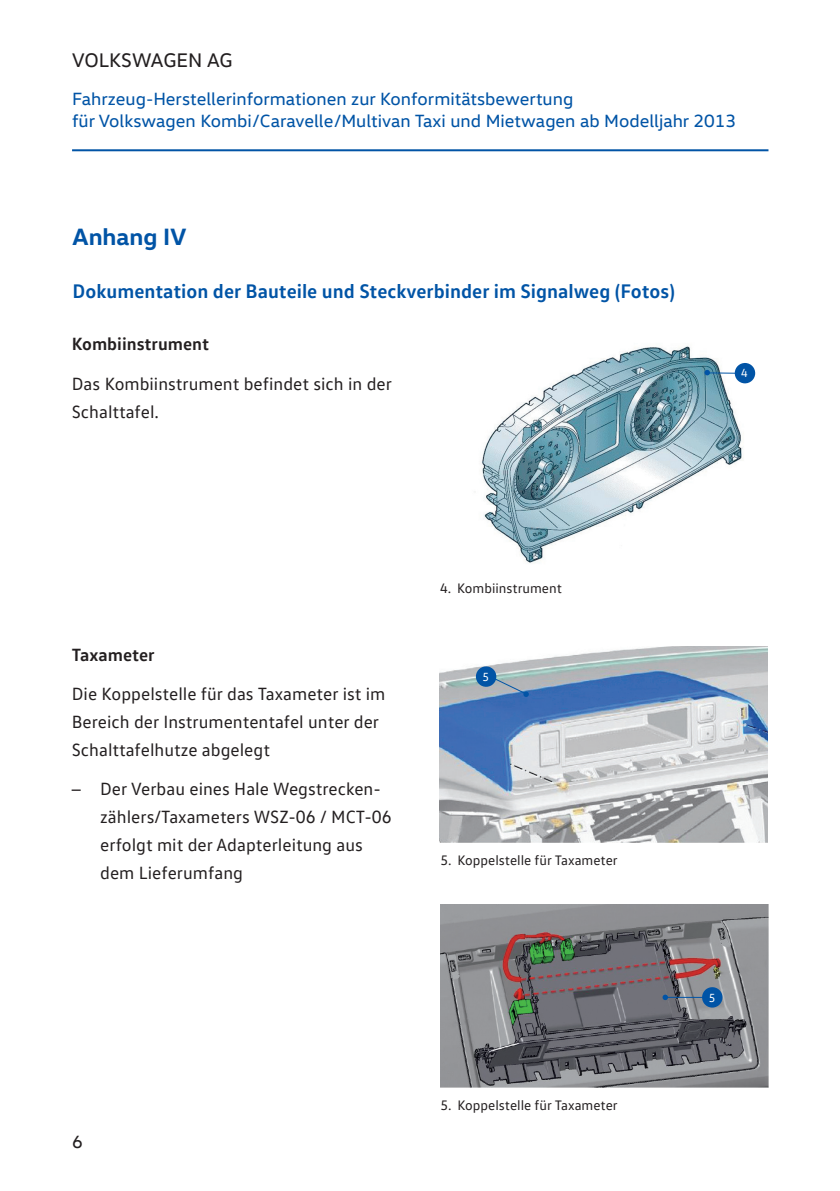
<style>
.page{position:relative;width:840px;height:1191px;background:#fff}
.page>*{position:absolute;margin:0;border:0;box-sizing:border-box;transform-origin:0 0}
.t1{font:700 24px "VW Head";color:#0154a6}
.t2{font:700 20px "VW Text";color:#0154a6}
.t3{font:20px "VW Head";color:#231f20}
.t4{font:18px/28px "VW Text";color:#231f20}
.t5{font:18px/21.6px "VW Head";color:#0154a6}
.t6{font:700 18px "VW Text";color:#231f20}
.t7{font:18px "VW Head";color:#231f20}
.t8{font:14px "VW Text";color:#231f20}
.t9{font:12px "VW Text";color:#fff}
.s1{font-family:"Univers"}
</style>
<div class="page">
<hr style="left:72px;top:149px;width:696px;height:2px;background:#0154a6">
<img style="left:481px;top:346px;width:275px;height:217px">
<div style="left:734px;top:363px;width:21px;height:21px;background:#0154a6;border-radius:50%"></div>
<svg style="left:704px;top:370px;width:5px;height:5px"></svg>
<hr style="left:707px;top:372px;width:37px;height:2px;background:#0154a6">
<img style="left:439px;top:646px;width:328px;height:196px">
<svg style="left:474px;top:665px;width:55px;height:32px"></svg>
<img style="left:440px;top:904px;width:328px;height:183px">
<svg style="left:661px;top:994px;width:7px;height:6px"></svg>
<hr style="left:665px;top:996px;width:40px;height:2px;background:#0154a6">
<svg style="left:700px;top:985px;width:23px;height:24px"></svg>
<p class="t3" style="left:72px;top:53px;width:162px">VOLKSWAGEN AG</p>
<p class="t5" style="left:72px;top:90px;width:665px">Fahrzeug-Herstellerinformationen zur Konformitätsbewertung<br>für Volkswagen Kombi /Caravelle /Multivan Taxi und Mietwagen ab Modelljahr 2013</p>
<h1 class="t1" style="left:73px;top:228px;width:115px">Anhang IV</h1>
<p class="t2" style="left:73px;top:283px;width:603px">Dokumentation der Bauteile und Steckverbinder im Signalweg (Fotos)</p>
<p class="t6" style="left:72px;top:337px;width:139px">Kombiinstrument</p>
<p class="t4" style="left:72px;top:371px;width:321px">Das Kombiinstrument befindet sich in der<br>Schalttafel.</p>
<p class="t9" style="left:740px;top:368px;width:8px">4</p>
<p class="t6" style="left:72px;top:648px;width:84px">Taxameter</p>
<p class="t4" style="left:72px;top:681px;width:315px">Die Koppelstelle für das Taxameter ist im<br>Bereich der Instrumententafel unter der<br>Schalttafelhutze abgelegt</p>
<p class="t4" style="left:100px;top:777px;width:293px;text-indent:-28px"><span class="s1">–</span> Der Verbau eines Hale Wegstrecken&shy;zählers/Taxameters WSZ-06 / MCT-06 erfolgt mit der Adapterleitung aus dem Lieferumfang</p>
<p class="t8" style="left:440px;top:582px;width:123px">4. Kombiinstrument</p>
<p class="t9" style="left:482px;top:672px;width:8px">5</p>
<p class="t8" style="left:440px;top:854px;width:179px">5. Koppelstelle für Taxameter</p>
<p class="t7" style="left:72px;top:1135px;width:12px">6</p>
<p class="t8" style="left:440px;top:1099px;width:179px">5. Koppelstelle für Taxameter</p>
<p class="t9" style="left:708px;top:993px;width:8px">5</p>
</div>
